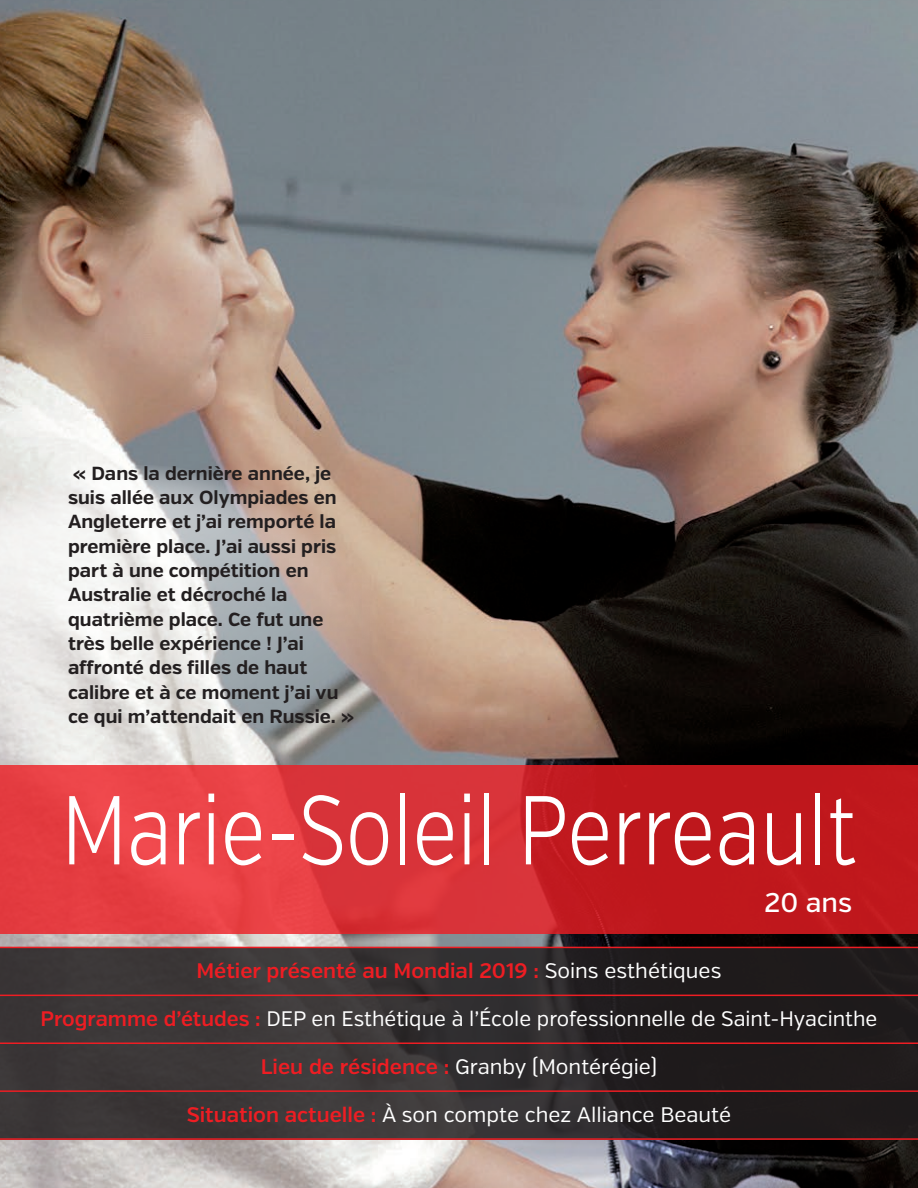
<style>
.page{position:relative;width:918px;height:1188px;background:#fff}
.page>*{position:absolute;margin:0;border:0;box-sizing:border-box;transform-origin:0 0}
.NOM{font:300 97.5px "Verb";color:#fff;scale:.81 1}
.AGE{font:500 27px "Verb";color:#fff}
.Bloc_INFO_-_ROUGE{font:21px "Verb";color:#fff}
.Bloc_INFO_-_ROUGE-2{font:600 21px "Verb";color:#ee1d23}
.Citation_-_Blanc{font:700 18.9px/24.3px "Verb";color:#231f20}
.s1{font-weight:400;color:#fff}
.s2{font-weight:600;color:#ee1d23}
</style>
<div class="page">
<img style="left:0;top:0;width:918px;height:1188px">
<svg style="left:0;top:464px;width:388px;height:301px"></svg>
<svg style="left:0;top:948px;width:918px;height:190px;background:#302c2c"></svg>
<svg style="left:0;top:765px;width:918px;height:168px;background:#d32c31"></svg>
<hr style="left:0;top:947px;width:918px;height:1px;background:#ee1d23">
<hr style="left:0;top:995px;width:918px;height:1px;background:#ee1d23">
<hr style="left:0;top:1042px;width:918px;height:2px;background:#ee1d23">
<hr style="left:0;top:1090px;width:918px;height:2px;background:#ee1d23">
<hr style="left:0;top:1138px;width:918px;height:2px;background:#ee1d23">
<p class="Citation_-_Blanc" style="left:68px;top:461px;width:288px">« Dans la dernière année, je suis allée aux Olympiades en<br>Angleterre et j’ai remporté la première place. J’ai aussi pris part à une compétition en<br>Australie et décroché la quatrième place. Ce fut une très belle expérience ! J’ai affronté des filles de haut calibre et à ce moment j’ai vu ce qui m’attendait en Russie. »</p>
<p class="NOM" style="left:61px;top:772px;width:984px">Marie-Soleil Perreault</p>
<p class="AGE" style="left:764px;top:886px;width:89px">20 ans</p>
<p class="Bloc_INFO_-_ROUGE-2" style="left:197px;top:958px;width:526px">Métier présenté au Mondial 2019 : <span class="s1">Soins esthétiques</span></p>
<p class="Bloc_INFO_-_ROUGE" style="left:41px;top:1006px;width:838px"><span class="s2">Programme d’études :</span> DEP en Esthétique à l’École professionnelle de Saint-Hyacinthe</p>
<p class="Bloc_INFO_-_ROUGE" style="left:261px;top:1054px;width:398px"><span class="s2">Lieu de résidence :</span> Granby (Montérégie)</p>
<p class="Bloc_INFO_-_ROUGE" style="left:187px;top:1102px;width:546px"><span class="s2">Situation actuelle :</span> À son compte chez Alliance Beauté</p>
</div>
